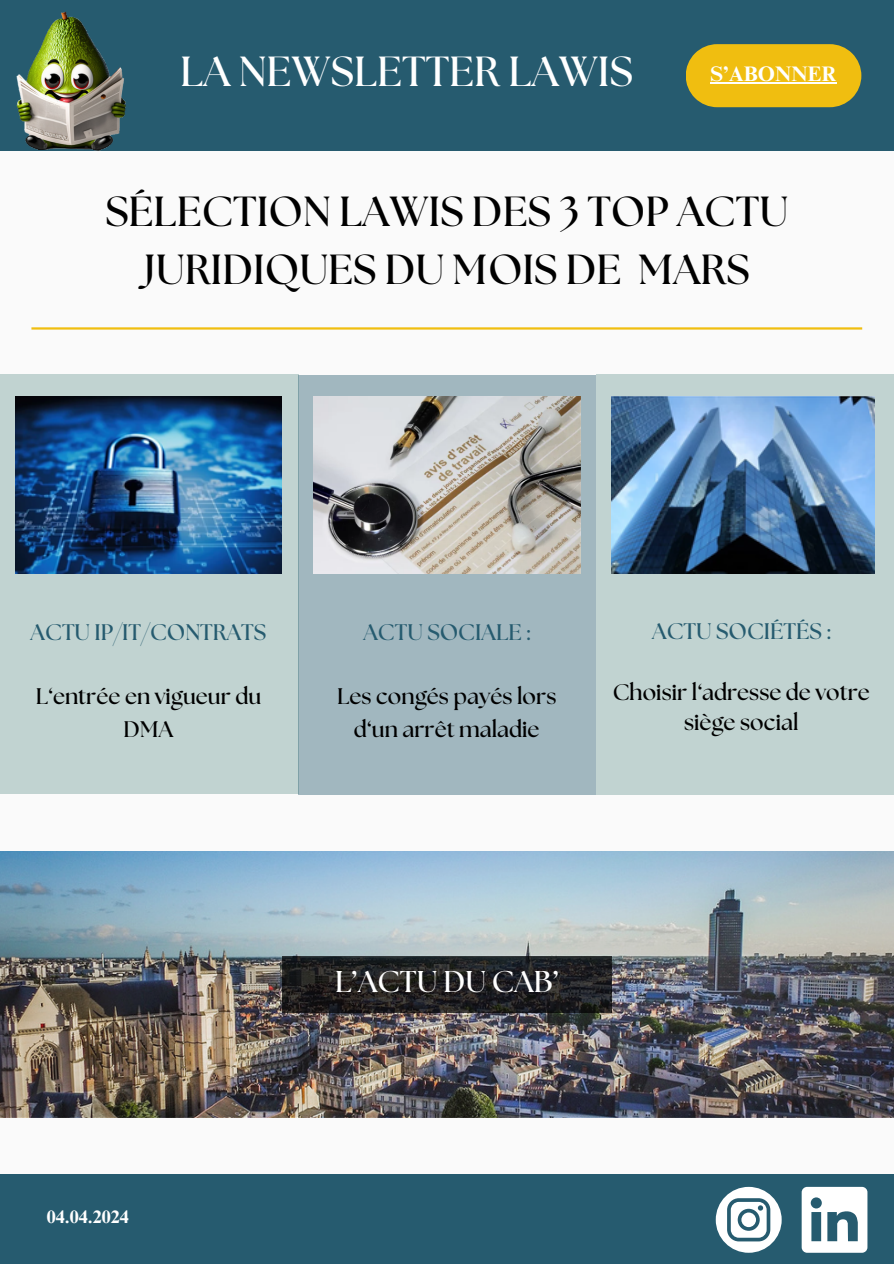
<style>
.page{position:relative;width:894px;height:1264px;background:#fff}
.page>*{position:absolute;margin:0;border:0;box-sizing:border-box;transform-origin:0 0}
.t1{font:700 42px/58.5px "The Seasons";color:#000;text-align:center}
.t2{font:700 42px "The Seasons";color:#fff}
.t3{font:700 30px "The Seasons";color:#fff}
.t4{font:700 22.5px/32.7px "The Seasons";color:#000;text-align:center}
.t5{font:700 22.5px "The Seasons";color:#265b6f}
.t6{font:700 21px "Times NRMT Pro";color:#fff}
.t7{font:700 18px "Times NRMT Pro";color:#fff}
</style>
<div class="page">
<div style="left:0;top:0;width:893px;height:1263px;background:#fafafa"></div>
<div style="left:0;top:0;width:893px;height:151px;background:#265b6f"></div>
<div style="left:0;top:1174px;width:893px;height:89px;background:#265b6f"></div>
<svg style="left:715px;top:1186px;width:66px;height:66px"></svg>
<svg style="left:801px;top:1186px;width:66px;height:66px"></svg>
<hr style="left:31px;top:327px;width:830px;height:2px;background:#f0be10">
<svg style="left:686px;top:44px;width:175px;height:63px;background:#e0b71a"></svg>
<div style="left:0;top:374px;width:298px;height:420px;background:#c1d3d1"></div>
<div style="left:298px;top:374px;width:297px;height:420px;background:#a1b7bf"></div>
<div style="left:595px;top:374px;width:298px;height:420px;background:#c1d3d1"></div>
<img style="left:0;top:851px;width:893px;height:266px">
<svg style="left:282px;top:956px;width:330px;height:56px;background:#212122"></svg>
<img style="left:16px;top:11px;width:110px;height:140px">
<img style="left:15px;top:396px;width:267px;height:177px">
<img style="left:314px;top:396px;width:266px;height:177px">
<img style="left:611px;top:396px;width:263px;height:177px">
<hr style="left:710px;top:82px;width:126px;height:1px;background:#fff">
<p class="t2" style="left:180px;top:53px;width:454px">LA NEWSLETTER LAWIS</p>
<h1 class="t6" style="left:710px;top:66px;width:128px">S’ABONNER</h1>
<h1 class="t1" style="left:105px;top:184px;width:684px">SÉLECTION LAWIS DES 3 TOP ACTU<br>JURIDIQUES DU MOIS DE MARS</h1>
<p class="t5" style="left:31px;top:622px;width:237px">ACTU IP/IT/CONTRATS</p>
<p class="t4" style="left:36px;top:681px;width:227px">L‘entrée en vigueur du<br>DMA</p>
<p class="t5" style="left:363px;top:622px;width:168px">ACTU SOCIALE :</p>
<p class="t4" style="left:337px;top:681px;width:221px">Les congés payés lors d‘un arrêt maladie</p>
<p class="t5" style="left:652px;top:621px;width:180px">ACTU SOCIÉTÉS :</p>
<p class="t4" style="left:612px;top:677px;width:259px;line-height:30.3px">Choisir l‘adresse de votre siège social</p>
<p class="t7" style="left:47px;top:1210px;width:83px">04.04.2024</p>
<p class="t3" style="left:335px;top:967px;width:225px">L’ACTU DU CAB’</p>
</div>
